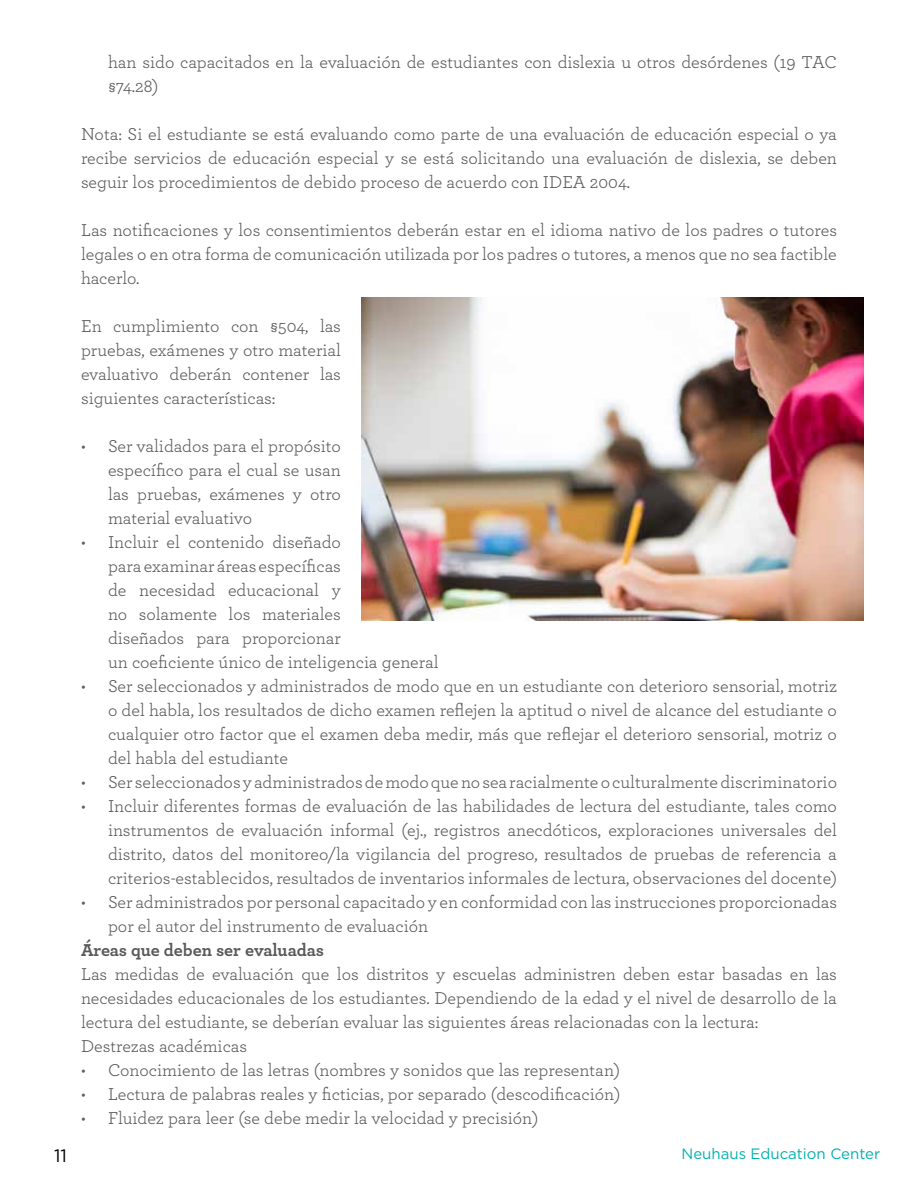
<style>
.page{position:relative;width:918px;height:1188px;background:#fff}
.page>*{position:absolute;margin:0;border:0;box-sizing:border-box;transform-origin:0 0}
.t1{font:18px/24px "Archer";color:#58595b;text-align:justify}
.t2{font:700 18px "Archer";color:#58595b}
.t3{font:18px "Gotham";color:#000}
.t4{font:15px "Gotham";color:#00b1b0}
</style>
<div class="page">
<img style="left:361px;top:297px;width:503px;height:324px">
<p class="t3" style="left:54px;top:1144px;width:14px">11</p>
<p class="t1" style="left:108px;top:50px;width:731px">han sido capacitados en la evaluación de estudiantes con dislexia u otros desórdenes (19 TAC §74.28)</p>
<p class="t1" style="left:81px;top:122px;width:758px">Nota: Si el estudiante se está evaluando como parte de una evaluación de educación especial o ya recibe servicios de educación especial y se está solicitando una evaluación de dislexia, se deben seguir los procedimientos de debido proceso de acuerdo con IDEA 2004.</p>
<p class="t1" style="left:81px;top:218px;width:758px">Las notificaciones y los consentimientos deberán estar en el idioma nativo de los padres o tutores legales o en otra forma de comunicación utilizada por los padres o tutores, a menos que no sea factible hacerlo.</p>
<p class="t1" style="left:81px;top:314px;width:261px">En cumplimiento con §504, las pruebas, exámenes y otro material evaluativo deberán contener las siguientes características:</p>
<p class="t1" style="left:108px;top:434px;width:234px;text-indent:-27px">• Ser validados para el propósito específico para el cual se usan las pruebas, exámenes y otro material evaluativo</p>
<p class="t1" style="left:108px;top:530px;width:332px;text-align:left;text-indent:-27px">• Incluir el contenido diseñado<br>para examinar áreas específicas<br>de necesidad educacional y<br>no solamente los materiales<br>diseñados para proporcionar<br>un coeficiente único de inteligencia general</p>
<p class="t1" style="left:108px;top:673px;width:731px;text-indent:-27px">• Ser seleccionados y administrados de modo que en un estudiante con deterioro sensorial, motriz o del habla, los resultados de dicho examen reflejen la aptitud o nivel de alcance del estudiante o cualquier otro factor que el examen deba medir, más que reflejar el deterioro sensorial, motriz o del habla del estudiante</p>
<p class="t1" style="left:81px;top:769px;width:758px">• Ser seleccionados y administrados de modo que no sea racialmente o culturalmente discriminatorio</p>
<p class="t1" style="left:108px;top:793px;width:731px;text-indent:-27px">• Incluir diferentes formas de evaluación de las habilidades de lectura del estudiante, tales como instrumentos de evaluación informal (ej., registros anecdóticos, exploraciones universales del distrito, datos del monitoreo/la vigilancia del progreso, resultados de pruebas de referencia a criterios-establecidos, resultados de inventarios informales de lectura, observaciones del docente)</p>
<p class="t1" style="left:108px;top:889px;width:731px;text-indent:-27px">• Ser administrados por personal capacitado y en conformidad con las instrucciones proporcionadas por el autor del instrumento de evaluación</p>
<p class="t2" style="left:81px;top:936px;width:245px">Áreas que deben ser evaluadas</p>
<p class="t1" style="left:81px;top:961px;width:758px;text-align:left">Las medidas de evaluación que los distritos y escuelas administren deben estar basadas en las necesidades educacionales de los estudiantes. Dependiendo de la edad y el nivel de desarrollo de la lectura del estudiante, se deberían evaluar las siguientes áreas relacionadas con la lectura:<br>Destrezas académicas</p>
<p class="t1" style="left:81px;top:1057px;width:541px">• Conocimiento de las letras (nombres y sonidos que las representan)</p>
<p class="t1" style="left:81px;top:1081px;width:541px">• Lectura de palabras reales y ficticias, por separado (descodificación)</p>
<p class="t1" style="left:81px;top:1105px;width:459px">• Fluidez para leer (se debe medir la velocidad y precisión)</p>
<p class="t4" style="left:682px;top:1145px;width:200px">Neuhaus Education Center</p>
</div>
